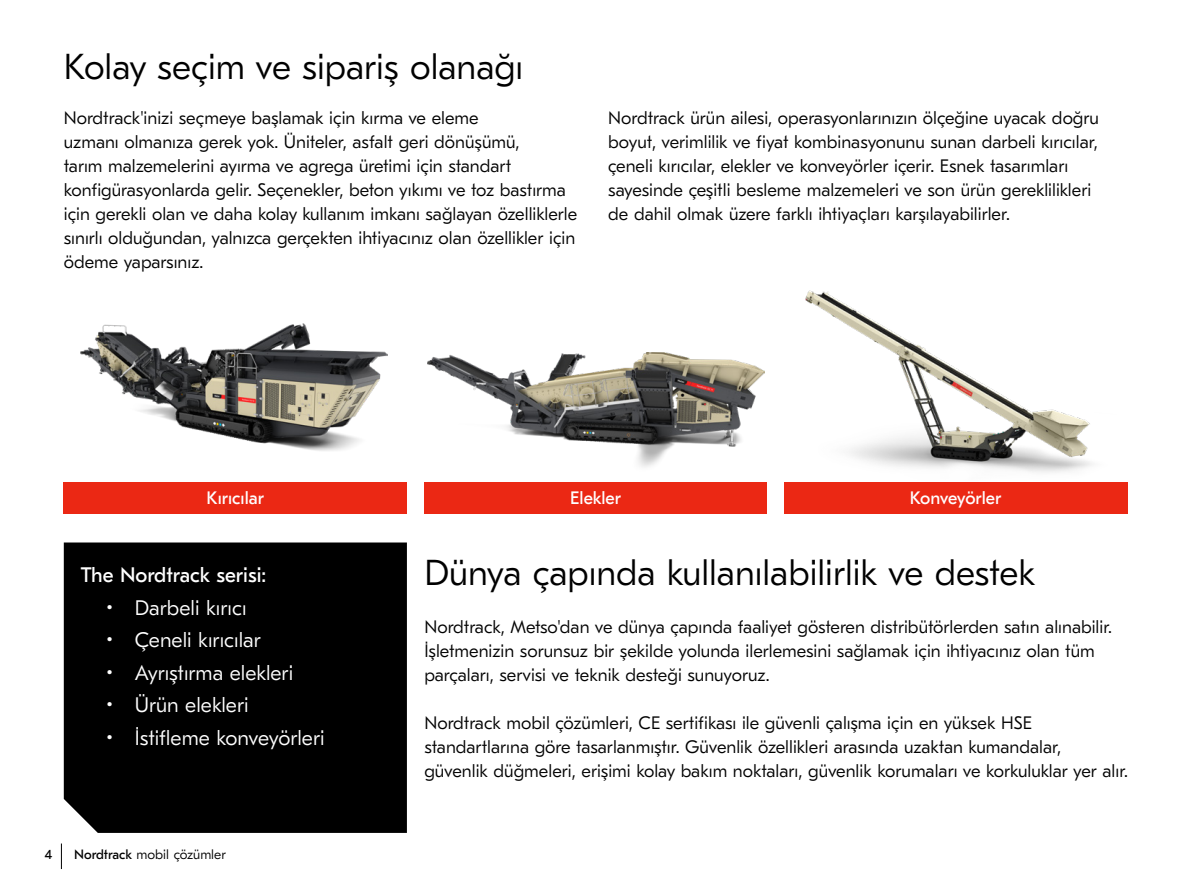
<style>
.page{position:relative;width:1191px;height:893px;background:#fff}
.page>*{position:absolute;margin:0;border:0;box-sizing:border-box;transform-origin:0 0}
.t1{font:300 36px "GT Eesti Pro Text";color:#000}
.t2{font:300 21px "GT Eesti Pro Text";color:#fff}
.t3{font:21px "GT Eesti Pro Text";color:#fff}
.t4{font:300 18px/24px "GT Eesti Pro Text";color:#000}
.t5{font:18px "GT Eesti Pro Text";color:#fff}
.t6{font:300 13.5px "GT Eesti Pro Text";color:#000}
.t7{font:13.5px "GT Eesti Pro Text";color:#000}
.s1{font-weight:400}
</style>
<div class="page">
<img style="left:427px;top:352px;width:337px;height:115px">
<img style="left:805px;top:290px;width:323px;height:200px">
<img style="left:81px;top:323px;width:306px;height:128px">
<div style="left:64px;top:542px;width:343px;height:291px;background:#000"></div>
<div style="left:424px;top:482px;width:343px;height:31px;background:#eb2814"></div>
<div style="left:64px;top:482px;width:343px;height:31px;background:#eb2814"></div>
<div style="left:784px;top:482px;width:343px;height:31px;background:#eb2814"></div>
<svg style="left:61px;top:843px;width:1px;height:26px"></svg>
<h1 class="t1" style="left:64px;top:46px;width:461px">Kolay seçim ve sipariş olanağı</h1>
<p class="t4" style="left:64px;top:106px;width:515px">Nordtrack'inizi seçmeye başlamak için kırma ve eleme<br>uzmanı olmanıza gerek yok. Üniteler, asfalt geri dönüşümü,<br>tarım malzemelerini ayırma ve agrega üretimi için standart konfigürasyonlarda gelir. Seçenekler, beton yıkımı ve toz bastırma için gerekli olan ve daha kolay kullanım imkanı sağlayan özelliklerle sınırlı olduğundan, yalnızca gerçekten ihtiyacınız olan özellikler için ödeme yaparsınız.</p>
<p class="t4" style="left:608px;top:106px;width:492px">Nordtrack ürün ailesi, operasyonlarınızın ölçeğine uyacak doğru boyut, verimlilik ve fiyat kombinasyonunu sunan darbeli kırıcılar, çeneli kırıcılar, elekler ve konveyörler içerir. Esnek tasarımları sayesinde çeşitli besleme malzemeleri ve son ürün gereklilikleri de dahil olmak üzere farklı ihtiyaçları karşılayabilirler.</p>
<p class="t5" style="left:207px;top:488px;width:59px">Kırıcılar</p>
<p class="t5" style="left:909px;top:488px;width:93px">Konveyörler</p>
<p class="t5" style="left:570px;top:488px;width:52px">Elekler</p>
<p class="t3" style="left:81px;top:563px;width:187px">The Nordtrack serisi:</p>
<p class="t2" style="left:106px;top:596px;width:142px">• Darbeli kırıcı</p>
<p class="t2" style="left:106px;top:628px;width:156px">• Çeneli kırıcılar</p>
<p class="t2" style="left:106px;top:661px;width:188px">• Ayrıştırma elekleri</p>
<p class="t2" style="left:106px;top:693px;width:144px">• Ürün elekleri</p>
<p class="t2" style="left:106px;top:726px;width:220px">• İstifleme konveyörleri</p>
<p class="t7" style="left:45px;top:847px;width:9px">4</p>
<p class="t6" style="left:74px;top:847px;width:153px"><span class="s1">Nordtrack</span> mobil çözümler</p>
<h1 class="t1" style="left:424px;top:553px;width:612px">Dünya çapında kullanılabilirlik ve destek</h1>
<p class="t4" style="left:424px;top:615px;width:689px">Nordtrack, Metso'dan ve dünya çapında faaliyet gösteren distribütörlerden satın alınabilir.<br>İşletmenizin sorunsuz bir şekilde yolunda ilerlemesini sağlamak için ihtiyacınız olan tüm parçaları, servisi ve teknik desteği sunuyoruz.</p>
<p class="t4" style="left:424px;top:711px;width:705px">Nordtrack mobil çözümleri, CE sertifikası ile güvenli çalışma için en yüksek HSE standartlarına göre tasarlanmıştır. Güvenlik özellikleri arasında uzaktan kumandalar, güvenlik düğmeleri, erişimi kolay bakım noktaları, güvenlik korumaları ve korkuluklar yer alır.</p>
</div>
